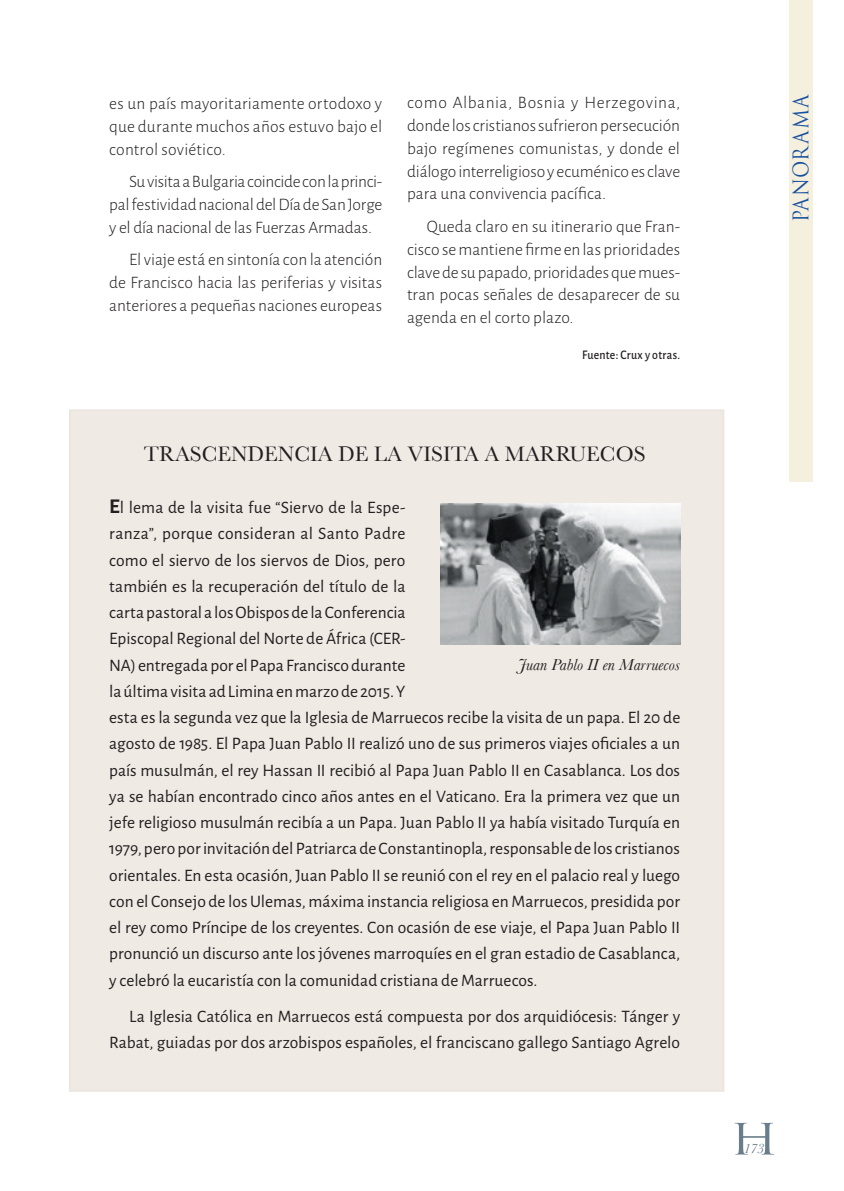
<style>
.page{position:relative;width:844px;height:1191px;background:#fff}
.page>*{position:absolute;margin:0;border:0;box-sizing:border-box;transform-origin:0 0}
.t1{font:42px "Trajan Pro";color:#6a7d8a;scale:1.2 1}
.Recudaro_título_Ba{font:21.88px "Baskerville";color:#231f20}
.t2{font:21px "Trajan Pro";letter-spacing:-.01em;color:#18519f;scale:.9 1}
.Recuadro_texto_Ale{font:17.5px/26.2px "Alegreya Sans";color:#231f20}
.Texto_general_Pano{font:300 17.5px/22.8px "Alegreya Sans";color:#231f20;text-align:justify}
.Lectura_de_foto_Ba{font:italic 16.62px "Baskerville";color:#231f20}
.t3{font:italic 14px "Baskerville";color:#6a7d8a}
.Fuentes_textos_Pan{font:500 13.12px "Alegreya Sans";letter-spacing:.025em;color:#231f20;scale:.9 1}
.s1{font-weight:700;font-size:21px}
</style>
<div class="page">
<div style="left:69px;top:409px;width:655px;height:682px;background:#f0eae5"></div>
<div style="left:789px;top:0;width:23px;height:481px;background:#f5efde"></div>
<img style="left:440px;top:503px;width:240px;height:141px">
<p class="Texto_general_Pano" style="left:109px;top:91px;width:274px">es un país mayoritariamente ortodoxo y que durante muchos años estuvo bajo el control soviético.</p>
<p class="Texto_general_Pano" style="left:109px;top:170px;width:274px;text-indent:20px">Su visita a Bulgaria coincide con la princi&shy;pal festividad nacional del Día de San Jorge y el día nacional de las Fuerzas Armadas.</p>
<p class="Texto_general_Pano" style="left:109px;top:248px;width:274px;text-indent:20px">El viaje está en sintonía con la atención de Francisco hacia las periferias y visitas anteriores a pequeñas naciones europeas</p>
<p class="Texto_general_Pano" style="left:407px;top:91px;width:274px">como Albania, Bosnia y Herzegovina, donde los cristianos sufrieron persecución bajo regímenes comunistas, y donde el diálogo interreligioso y ecuménico es clave para una convivencia pacífica.</p>
<p class="Texto_general_Pano" style="left:407px;top:214px;width:274px;text-indent:20px">Queda claro en su itinerario que Fran&shy;cisco se mantiene firme en las prioridades clave de su papado, prioridades que mues&shy;tran pocas señales de desaparecer de su agenda en el corto plazo.</p>
<p class="Fuentes_textos_Pan" style="left:582px;top:345px;width:110px">Fuente: Crux y otras.</p>
<p class="Recudaro_título_Ba" style="left:144px;top:440px;width:503px">TRASCENDENCIA DE LA VISITA A MARRUECOS</p>
<p class="Recuadro_texto_Ale" style="left:109px;top:493px;width:572px"><span class="s1">E</span>l lema de la visita fue “Siervo de la Espe-<br>ranza”, porque consideran al Santo Padre<br>como el siervo de los siervos de Dios, pero<br>también es la recuperación del título de la<br>carta pastoral a los Obispos de la Conferencia<br>Episcopal Regional del Norte de África (CER-<br>NA) entregada por el Papa Francisco durante<br>la última visita ad Limina en marzo de 2015. Y<br>esta es la segunda vez que la Iglesia de Marruecos recibe la visita de un papa. El 20 de agosto de 1985. El Papa Juan Pablo II realizó uno de sus primeros viajes oficiales a un país musulmán, el rey Hassan II recibió al Papa Juan Pablo II en Casablanca. Los dos ya se habían encontrado cinco años antes en el Vaticano. Era la primera vez que un jefe religioso musulmán recibía a un Papa. Juan Pablo II ya había visitado Turquía en 1979, pero por invitación del Patriarca de Constantinopla, responsable de los cristianos orientales. En esta ocasión, Juan Pablo II se reunió con el rey en el palacio real y luego con el Consejo de los Ulemas, máxima instancia religiosa en Marruecos, presidida por el rey como Príncipe de los creyentes. Con ocasión de ese viaje, el Papa Juan Pablo II pronunció un discurso ante los jóvenes marroquíes en el gran estadio de Casablanca, y celebró la eucaristía con la comunidad cristiana de Marruecos.</p>
<p class="Recuadro_texto_Ale" style="left:109px;top:1002px;width:572px;text-align:right">La Iglesia Católica en Marruecos está compuesta por dos arquidiócesis: Tánger y<br>Rabat, guiadas por dos arzobispos españoles, el franciscano gallego Santiago Agrelo</p>
<p class="Lectura_de_foto_Ba" style="left:518px;top:654px;width:163px">Juan Pablo II en Marruecos</p>
<p class="t2" style="left:787px;top:222px;width:145px;rotate:-90deg">PANORAMA</p>
<h1 class="t1" style="left:729px;top:1112px;width:42px">H</h1>
<p class="t3" style="left:743px;top:1140px;width:22px">173</p>
</div>
